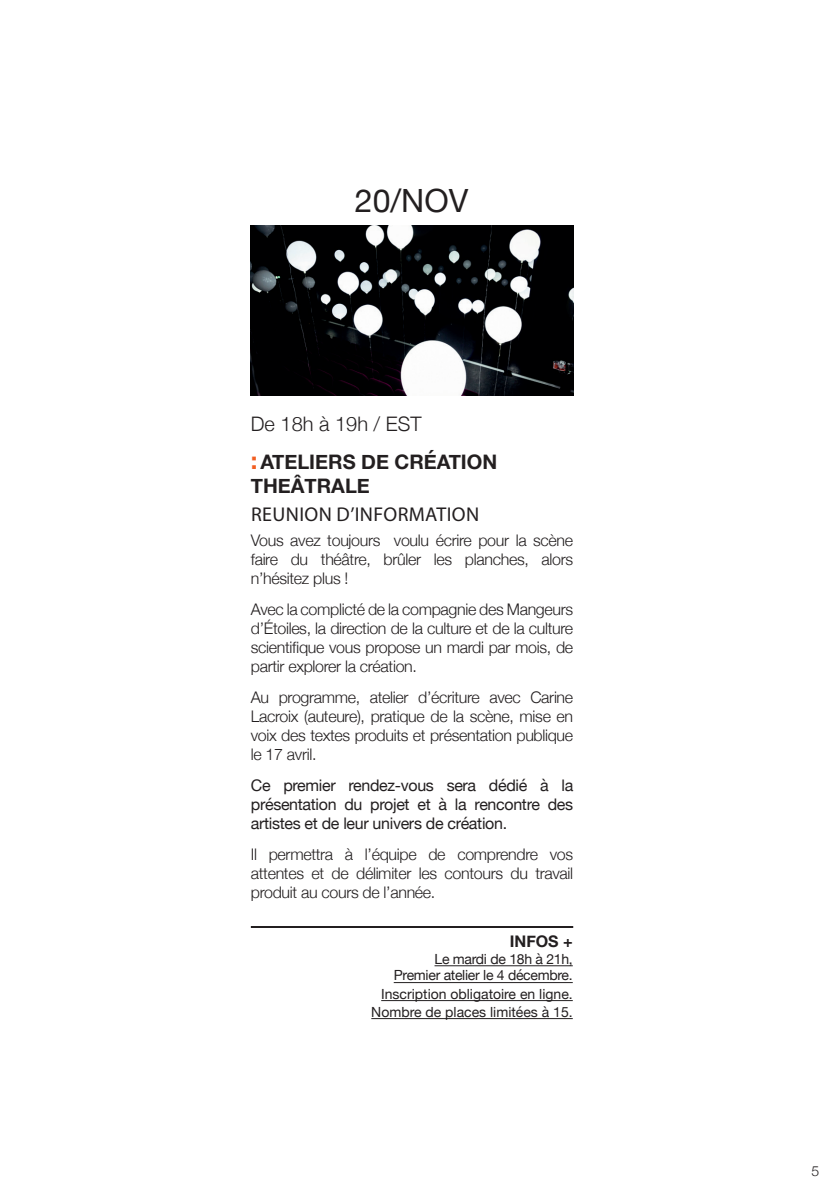
<style>
.page{position:relative;width:840px;height:1191px;background:#fff}
.page>*{position:absolute;margin:0;border:0;box-sizing:border-box;transform-origin:0 0}
.t1{font:32px "Helvetica Neue";color:#231f20}
.t2{font:700 20px/38.4px "Helvetica Neue";color:#231f20}
.t3{font:20px "Myriad Pro";letter-spacing:.02em;color:#231f20}
.t4{font:300 16px/19.2px "Helvetica Neue";letter-spacing:-.02em;color:#231f20;text-align:justify}
.t5{font:16px/19.2px "Helvetica Neue";letter-spacing:-.02em;color:#231f20;text-align:justify}
.t6{font:700 16px "Helvetica Neue";color:#231f20}
.t7{font:14px/17.6px "Helvetica Neue";color:#231f20;text-align:right}
.t8{font:300 14px "Helvetica Neue";color:#231f20}
.s1{font-weight:300}
.s2{font-size:24px;color:#f25e21}
</style>
<div class="page">
<img style="left:251px;top:225px;width:322px;height:170px">
<hr style="left:434px;top:965px;width:138px;height:1px;background:#231f20">
<hr style="left:393px;top:982px;width:179px;height:1px;background:#231f20">
<hr style="left:381px;top:1000px;width:191px;height:1px;background:#231f20">
<hr style="left:371px;top:1018px;width:201px;height:1px;background:#231f20">
<hr style="left:251px;top:926px;width:322px;height:2px;background:#231f20">
<h1 class="t1" style="left:355px;top:177px;width:115px">20/NOV</h1>
<p class="t2" style="left:251px;top:405px;width:248px"><span class="s1">De 18h à 19h / EST<br></span><span class="s2">:</span> ATELIERS DE CRÉATION</p>
<p class="t2" style="left:251px;top:467px;width:120px">THEÂTRALE</p>
<p class="t3" style="left:251px;top:501px;width:229px">REUNION D’INFORMATION</p>
<p class="t4" style="left:251px;top:529px;width:323px">Vous avez toujours voulu écrire pour la scène faire du théâtre, brûler les planches, alors n’hésitez plus !</p>
<p class="t4" style="left:251px;top:598px;width:324px">Avec la complicté de la compagnie des Mangeurs d’Étoiles, la direction de la culture et de la culture scientifique vous propose un mardi par mois, de partir explorer la création.</p>
<p class="t4" style="left:251px;top:686px;width:324px">Au programme, atelier d’écriture avec Carine Lacroix (auteure), pratique de la scène, mise en voix des textes produits et présentation publique le 17 avril.</p>
<p class="t5" style="left:251px;top:776px;width:324px">Ce premier rendez-vous sera dédié à la présentation du projet et à la rencontre des artistes et de leur univers de création.</p>
<p class="t4" style="left:251px;top:843px;width:324px">Il permettra à l’équipe de comprendre vos attentes et de délimiter les contours du travail produit au cours de l’année.</p>
<p class="t6" style="left:509px;top:928px;width:64px">INFOS +</p>
<p class="t7" style="left:371px;top:950px;width:203px">Le mardi de 18h à 21h,<br>Premier atelier le 4 décembre.<br>Inscription obligatoire en ligne.<br>Nombre de places limitées à 15.</p>
<p class="t8" style="left:811px;top:1159px;width:9px">5</p>
</div>
